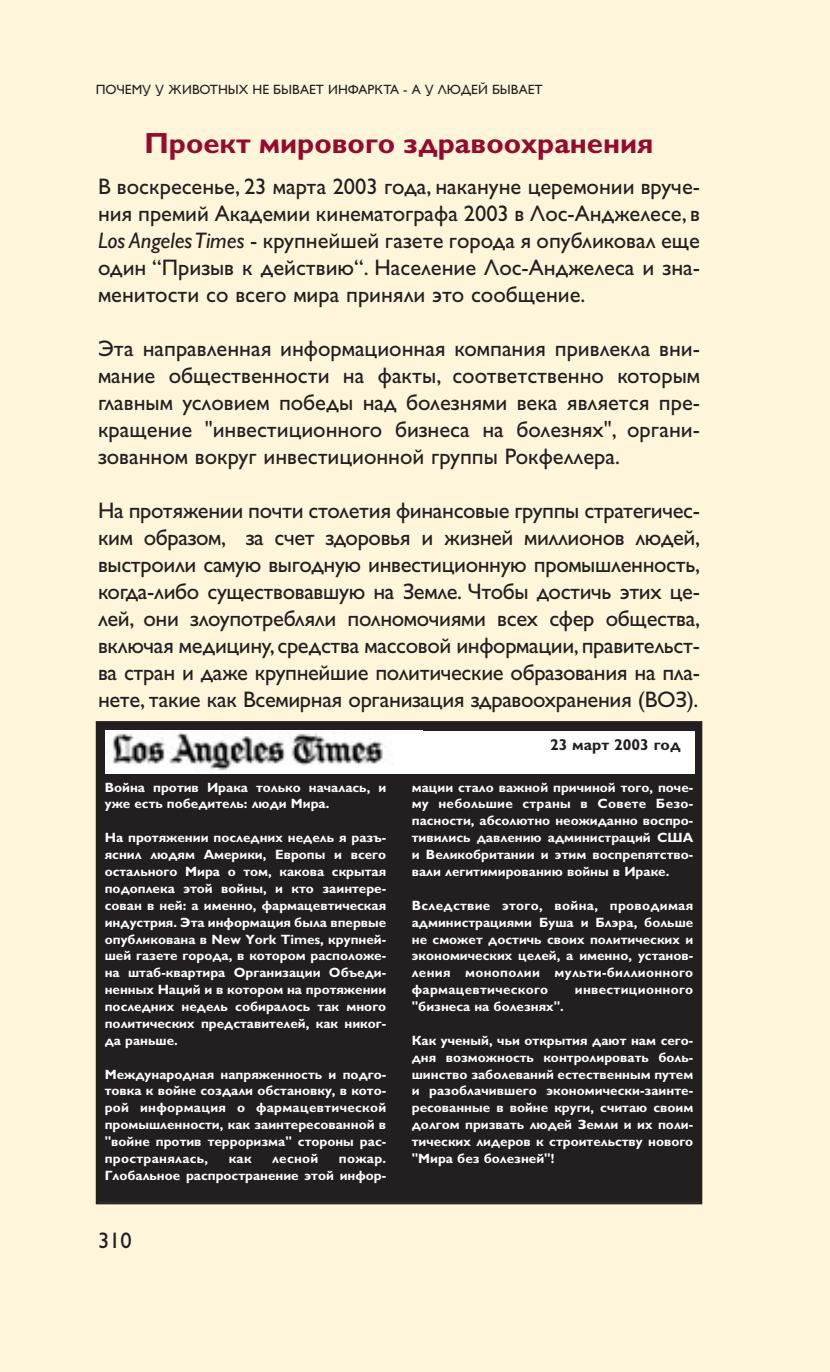
<style>
.page{position:relative;width:830px;height:1372px;background:#fff}
.page>*{position:absolute;margin:0;border:0;box-sizing:border-box;transform-origin:0 0}
.t1{font:700 29.25px "Gill Sans Cyr";color:#950b2c}
.t2{font:22.5px/27px "Gill Sans Cyr";color:#231f20;text-align:justify}
.t3{font:700 15.75px "Gill Sans Cyr";color:#231f20}
.t4{font:700 13.5px/16.9px "Gill Sans Cyr";color:#fff;text-align:justify}
.t5{font:13.5px "Gill Sans Cyr";color:#231f20}
.t6{font:700 13.5px "Gill Sans Cyr";letter-spacing:.02em;color:#fff}
.s1{font-family:"Gill Sans Cyr MT Inclined"}
</style>
<div class="page">
<div style="left:0;top:0;width:829px;height:1371px;background:#fef5da"></div>
<div style="left:98px;top:723px;width:601px;height:478px;background:#231f20"></div>
<div style="left:96px;top:721px;width:606px;height:483px;border:2px solid #231f20"></div>
<div style="left:105px;top:730px;width:589px;height:43px;background:#fff"></div>
<img style="left:112px;top:732px;width:274px;height:38px">
<p class="t5" style="left:96px;top:84px;width:448px">ПОЧЕМУ У ЖИВОТНЫХ НЕ БЫВАЕТ ИНФАРКТА - А У ЛЮДЕЙ БЫВАЕТ</p>
<h1 class="t1" style="left:144px;top:133px;width:510px">Проект мирового здравоохранения</h1>
<p class="t2" style="left:98px;top:175px;width:603px">В воскресенье, 23 марта 2003 года, накануне церемонии вруче&shy;ния премий Академии кинематографа 2003 в Лос-Анд желесе, в <span class="s1">Los Angeles Times</span> - крупнейшей газете города я опуб ликовал еще один “Призыв к действию“. Население Лос-Анд желеса и зна&shy;менитости со всего мира приняли это сообщение.</p>
<p class="t2" style="left:98px;top:337px;width:603px">Эта направленная информационная компания привлекла вни&shy;мание общественности на факты, соответственно которым главным условием победы над болезнями века является пре&shy;кращение "инвестиционного бизнеса на болезнях", органи - зованном вокруг инвестиционной группы Рокфеллера.</p>
<p class="t2" style="left:98px;top:499px;width:603px">На протяжении почти столетия финансовые группы страте ги чес - ким образом, за счет здоровья и жизней миллионов людей, выстро или самую выгодную инвестиционную промышленность, когда-либо существовавшую на Земле. Чтобы достичь этих це - лей, они злоупотребляли полномочиями всех сфер общества, включая медицину, средства массовой информации, прави тель ст - ва стран и даже крупнейшие политические образования на пла - нете, такие как Всемирная организация здравоохранения (ВОЗ).</p>
<p class="t3" style="left:550px;top:739px;width:132px">23 март 2003 год</p>
<p class="t4" style="left:105px;top:780px;width:283px">Война против Ирака только началась, и уже есть победитель: люди Мира.</p>
<p class="t4" style="left:105px;top:830px;width:283px">На протяжении последних недель я разъ - яснил людям Америки, Европы и всего остального Мира о том, какова скрытая подоплека этой войны, и кто заинтере - сован в ней: а именно, фармацевтическая индустрия. Эта информация была впервые опубликована в New York Times, круп ней - шей газете города, в котором располо же - на штаб-квартира Организации Объеди - ненных Наций и в котором на протяжении последних недель собиралось так много политических представителей, как никог - да раньше.</p>
<p class="t4" style="left:105px;top:1067px;width:283px">Международная напряженность и подго - тов ка к войне создали обстановку, в кото&shy;рой информация о фармацевтической промышленности, как заинтересованной в "войне против терроризма" стороны рас&shy;пространялась,</p>
<p class="t4" style="left:228px;top:1151px;width:24px">как</p>
<p class="t4" style="left:272px;top:1151px;width:48px">лесной</p>
<p class="t4" style="left:105px;top:1151px;width:283px;text-align:right">пожар.<br>Глобальное распространение этой инфор -</p>
<h2 class="t2" style="left:98px;top:1228px;width:35px">310</h2>
<p class="t4" style="left:411px;top:780px;width:283px">ма ции стало важной причиной того, поче&shy;му небольшие страны в Совете Безо - пасности, абсолютно неожиданно воспро - ти вились давлению администраций США и Великобритании и этим воспрепятство - вали легитимированию войны в Ираке.</p>
<p class="t4" style="left:411px;top:898px;width:283px">Вследствие этого, война, проводимая администрациями Буша и Блэра, больше не сможет достичь своих политических и экономических целей, а именно, установ - ле ния монополии мульти-биллионного фармацевтического</p>
<p class="t6" style="left:574px;top:984px;width:120px">инвестиционного</p>
<p class="t4" style="left:411px;top:999px;width:153px">"биз неса на болезнях".</p>
<p class="t4" style="left:411px;top:1033px;width:283px">Как ученый, чьи открытия дают нам сего&shy;дня возможность контролировать боль&shy;шинство заболеваний естественным путем и разоблачившего экономически-заинте&shy;ресованные в войне круги, считаю своим долгом призвать людей Земли и их поли&shy;тических лидеров к строительству нового "Мира без болезней"!</p>
</div>
